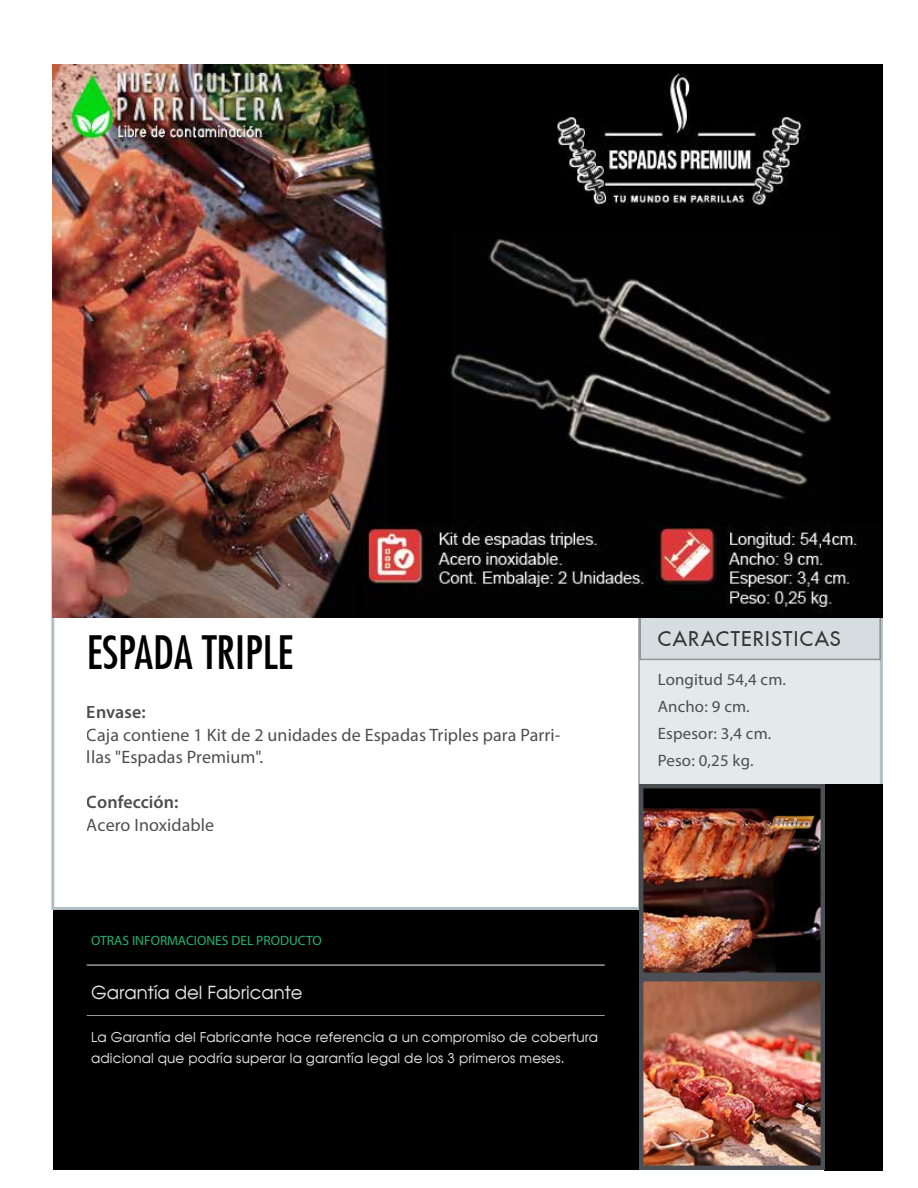
<style>
.page{position:relative;width:918px;height:1188px;background:#fff}
.page>*{position:absolute;margin:0;border:0;box-sizing:border-box;transform-origin:0 0}
.t1{font:45px "Fujiyama Plain";color:#000}
.t2{font:19.8px "Fujiyama 2 Plain";letter-spacing:.06em;color:#333}
.t3{font:18px/22.5px "Myriad Pro";letter-spacing:.005em;color:#000}
.t4{font:18px "Avalon Plain";color:#e6e6e6}
.t5{font:600 18px "Myriad Pro";letter-spacing:.005em;color:#000}
.t6{font:16.5px/27px "Myriad Pro";letter-spacing:.01em;color:#4d4d4d}
.t7{font:13.5px/21px "Avalon Plain";letter-spacing:.01em;color:#e6e6e6}
.t8{font:13.5px "Myriad Pro";color:#22b573}
</style>
<div class="page">
<div style="left:53px;top:909px;width:586px;height:261px;background:#000"></div>
<div style="left:638px;top:488px;width:244px;height:421px;background:#dde5e8;border:2px solid #808080"></div>
<div style="left:639px;top:615px;width:242px;height:45px;background:#d3dadd;border:2px solid #808080"></div>
<div style="left:824px;top:784px;width:59px;height:386px;background:#000"></div>
<hr style="left:87px;top:964px;width:518px;height:2px;background:#999">
<hr style="left:87px;top:1015px;width:518px;height:1px;background:#999">
<img style="left:53px;top:64px;width:830px;height:554px">
<img style="left:640px;top:784px;width:185px;height:386px">
<h1 class="t1" style="left:87px;top:624px;width:208px">ESPADA TRIPLE</h1>
<h3 class="t5" style="left:87px;top:701px;width:61px">Envase:</h3>
<h3 class="t3" style="left:87px;top:723px;width:475px">Caja contiene 1 Kit de 2 unidades de Espadas Triples para Parri&shy;llas "Espadas Premium".</h3>
<h3 class="t5" style="left:87px;top:791px;width:93px">Confección:</h3>
<h3 class="t3" style="left:87px;top:813px;width:129px">Acero Inoxidable</h3>
<p class="t8" style="left:91px;top:932px;width:232px">OTRAS INFORMACIONES DEL PRODUCTO</p>
<h3 class="t4" style="left:91px;top:981px;width:213px">Garantía del Fabricante</h3>
<p class="t7" style="left:91px;top:1026px;width:508px">La Garantía del Fabricante hace referencia a un compromiso de cobertura adicional que podría superar la garantía legal de los 3 primeros meses.</p>
<h2 class="t2" style="left:658px;top:626px;width:185px">CARACTERISTICAS</h2>
<p class="t6" style="left:658px;top:666px;width:130px">Longitud 54,4 cm.<br>Ancho: 9 cm.<br>Espesor: 3,4 cm.<br>Peso: 0,25 kg.</p>
</div>
